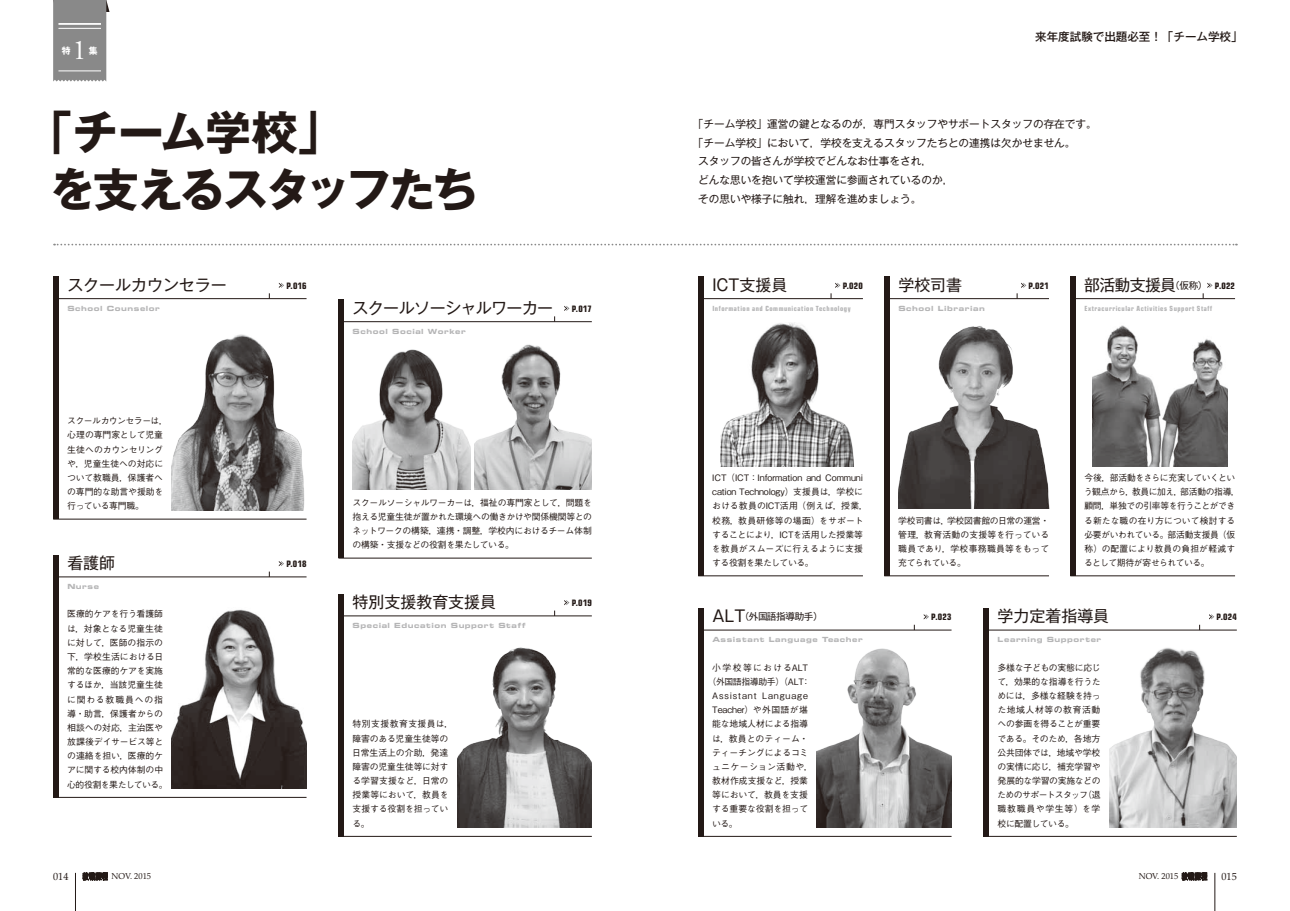
<style>
.page{position:relative;width:1290px;height:911px;background:#fff}
.page>*{position:absolute;margin:0;border:0;box-sizing:border-box;transform-origin:0 0}
.t1{font:700 46.12px/56.8px "Gothic MB101 Pro";letter-spacing:-.065em;color:#231916}
.t2{font:28.38px "Adobe Garamond Pro";color:#fff}
.t3{font:16px "Gothic MB101 Pro";color:#231916}
.t4{font:16px "Gothic MB101 Pro";letter-spacing:-.035em;color:#231916}
.t5{font:500 11.5px "Gothic MB101 Pro";color:#231916}
.t6{font:10.62px "Gothic MB101 Pro";color:#231916}
.t7{font:10.12px "Palatino";color:#231916}
.t8{font:9.62px "Gothic MB101 Pro";letter-spacing:-.04em;color:#231916}
.t9{font:500 8.88px/14.1px "Gothic BBB Pro";letter-spacing:-.015em;color:#231916}
.t10{font:700 condensed 8.88px "Eurostile";letter-spacing:.02em;color:#231916}
.t11{font:500 8.88px "Gothic BBB Pro";letter-spacing:.1em;color:#231916}
.t12{font:500 8.88px "Gothic BBB Pro";letter-spacing:-.04em;color:#231916}
.t13{font:500 8.88px "Gothic BBB Pro";letter-spacing:.13em;color:#231916}
.t14{font:500 8.88px "Gothic BBB Pro";letter-spacing:.05em;color:#231916}
.t15{font:700 8.88px "Gothic MB101 Pro";color:#fff}
.t16{font:8.38px "Palatino";color:#231916}
.t17{font:7.12px "Eurostile Bold Extended Two";letter-spacing:.08em;color:#b5b5b6}
.t18{font:700 condensed 7.12px "Eurostile";letter-spacing:.075em;color:#b5b5b6}
.s1{font-size:16px}
</style>
<div class="page">
<div style="left:53px;top:555px;width:5px;height:242px;background:#231916"></div>
<hr style="left:53px;top:576px;width:253px;height:1px;background:#231916">
<hr style="left:53px;top:797px;width:253px;height:1px;background:#231916">
<div style="left:338px;top:594px;width:6px;height:242px;background:#231916"></div>
<hr style="left:338px;top:615px;width:254px;height:1px;background:#231916">
<hr style="left:338px;top:836px;width:254px;height:1px;background:#231916">
<div style="left:983px;top:608px;width:6px;height:228px;background:#231916"></div>
<hr style="left:983px;top:630px;width:254px;height:1px;background:#231916">
<hr style="left:983px;top:836px;width:254px;height:1px;background:#231916">
<div style="left:698px;top:608px;width:5px;height:228px;background:#231916"></div>
<hr style="left:698px;top:630px;width:253px;height:1px;background:#231916">
<hr style="left:698px;top:836px;width:253px;height:1px;background:#231916">
<div style="left:53px;top:276px;width:5px;height:243px;background:#231916"></div>
<hr style="left:53px;top:298px;width:253px;height:1px;background:#231916">
<hr style="left:53px;top:519px;width:253px;height:1px;background:#231916">
<div style="left:698px;top:276px;width:5px;height:300px;background:#231916"></div>
<hr style="left:698px;top:298px;width:165px;height:1px;background:#231916">
<hr style="left:698px;top:575px;width:165px;height:1px;background:#231916">
<div style="left:884px;top:276px;width:5px;height:300px;background:#231916"></div>
<hr style="left:884px;top:298px;width:165px;height:1px;background:#231916">
<hr style="left:884px;top:575px;width:165px;height:1px;background:#231916">
<div style="left:1070px;top:276px;width:5px;height:300px;background:#231916"></div>
<hr style="left:1070px;top:298px;width:165px;height:1px;background:#231916">
<hr style="left:1070px;top:575px;width:165px;height:1px;background:#231916">
<div style="left:338px;top:299px;width:6px;height:259px;background:#231916"></div>
<hr style="left:338px;top:321px;width:254px;height:1px;background:#231916">
<hr style="left:338px;top:558px;width:254px;height:1px;background:#231916">
<svg style="left:54px;top:244px;width:1183px;height:1px"></svg>
<svg style="left:83px;top:872px;width:25px;height:8px"></svg>
<svg style="left:1182px;top:872px;width:25px;height:8px"></svg>
<hr style="left:75px;top:873px;width:1px;height:38px;background:#231916">
<hr style="left:1214px;top:873px;width:1px;height:38px;background:#231916">
<svg style="left:279px;top:561px;width:5px;height:5px"></svg>
<svg style="left:564px;top:600px;width:5px;height:5px"></svg>
<svg style="left:1209px;top:614px;width:5px;height:5px"></svg>
<svg style="left:924px;top:614px;width:5px;height:5px"></svg>
<svg style="left:279px;top:283px;width:5px;height:5px"></svg>
<svg style="left:831px;top:283px;width:9px;height:16px"></svg>
<svg style="left:1017px;top:283px;width:9px;height:16px"></svg>
<svg style="left:1203px;top:283px;width:9px;height:16px"></svg>
<svg style="left:564px;top:306px;width:5px;height:5px"></svg>
<img style="left:172px;top:609px;width:134px;height:179px">
<img style="left:457px;top:647px;width:135px;height:180px">
<img style="left:1109px;top:648px;width:128px;height:179px">
<img style="left:817px;top:648px;width:134px;height:179px">
<img style="left:172px;top:334px;width:133px;height:176px">
<img style="left:720px;top:322px;width:134px;height:144px">
<img style="left:898px;top:326px;width:151px;height:182px">
<img style="left:1092px;top:325px;width:135px;height:141px">
<img style="left:474px;top:344px;width:118px;height:145px">
<img style="left:353px;top:349px;width:117px;height:140px">
<svg style="left:53px;top:0;width:57px;height:81px;background:#919191"></svg>
<hr style="left:58px;top:71px;width:43px;height:1px;background:#fff">
<hr style="left:58px;top:28px;width:43px;height:1px;background:#fff">
<hr style="left:58px;top:23px;width:43px;height:2px;background:#fff">
<h2 class="t2" style="left:73px;top:33px;width:16px">1</h2>
<p class="t15" style="left:62px;top:43px;width:10px">特</p>
<p class="t15" style="left:89px;top:43px;width:10px">集</p>
<p class="t5" style="left:1035px;top:27px;width:209px">来年度試験で出題必至！「チーム学校」</p>
<h1 class="t1" style="left:50px;top:99px;width:430px;text-indent:-23px">「チーム学校」<br>を支えるスタッフたち</h1>
<p class="t6" style="left:693px;top:115px;width:405px">「チーム学校」運営の鍵となるのが，専門スタッフやサポートスタッフの存在です。</p>
<p class="t6" style="left:693px;top:134px;width:384px">「チーム学校」において，学校を支えるスタッフたちとの連携は欠かせません。</p>
<p class="t6" style="left:698px;top:152px;width:235px">スタッフの皆さんが学校でどんなお仕事をされ，</p>
<p class="t6" style="left:698px;top:171px;width:257px">どんな思いを抱いて学校運営に参画されているのか，</p>
<p class="t6" style="left:698px;top:190px;width:225px">その思いや様子に触れ，理解を進めましょう。</p>
<h3 class="t3" style="left:67px;top:271px;width:161px">スクールカウンセラー</h3>
<p class="t10" style="left:286px;top:280px;width:22px">P.016</p>
<p class="t17" style="left:67px;top:303px;width:94px">School Counselor</p>
<p class="t9" style="left:67px;top:413px;width:102px">スクールカウンセラーは，心理の専門家として児童生徒へのカウンセリングや，児童生徒への対応について教職員，保護者への専門的な助言や援助を行っている専門職。</p>
<h3 class="t3" style="left:67px;top:550px;width:49px">看護師</h3>
<p class="t10" style="left:286px;top:558px;width:22px">P.018</p>
<p class="t9" style="left:67px;top:606px;width:102px">医療的ケアを行う看護師は，対象となる児童生徒に対して，医師の指示の下，学校生活における日常的な医療的ケアを実施するほか，当該児童生徒に関わる教職員への指導・助言，保護者からの相談への対応，主治医や放課後デイサービス等との連絡を担い，医療的ケアに関する校内体制の中心的役割を果たしている。</p>
<p class="t17" style="left:67px;top:581px;width:33px">Nurse</p>
<h3 class="t4" style="left:352px;top:295px;width:202px">スクールソーシャルワーカー</h3>
<p class="t10" style="left:572px;top:303px;width:22px">P.017</p>
<p class="t17" style="left:353px;top:326px;width:115px">School Social Worker</p>
<p class="t9" style="left:352px;top:494px;width:241px;text-align:justify">スクールソーシャルワーカーは，福祉の専門家として，問題を抱える児童生徒が置かれた環境への働きかけや関係機関等とのネットワークの構築，連携・調整，学校内におけるチーム体制の構築・支援などの役割を果たしている。</p>
<h3 class="t3" style="left:353px;top:589px;width:145px">特別支援教育支援員</h3>
<p class="t10" style="left:572px;top:597px;width:22px">P.019</p>
<p class="t17" style="left:353px;top:620px;width:174px">Special Education Support Staff</p>
<p class="t9" style="left:352px;top:716px;width:103px">特別支援教育支援員は，障害のある児童生徒等の日常生活上の介助，発達障害の児童生徒等に対する学習支援など，日常の授業等において，教員を支援する役割を担っている。</p>
<h3 class="t3" style="left:712px;top:271px;width:76px">ICT支援員</h3>
<p class="t10" style="left:843px;top:280px;width:22px">P.020</p>
<p class="t18" style="left:712px;top:304px;width:140px">Information and Communication Technology</p>
<h3 class="t3" style="left:898px;top:271px;width:65px">学校司書</h3>
<p class="t10" style="left:1028px;top:280px;width:22px">P.021</p>
<p class="t17" style="left:898px;top:303px;width:88px">School Librarian</p>
<h3 class="t3" style="left:1084px;top:271px;width:152px">部活動支援員<sup>（仮称）</sup> <sup>P.022</sup></h3>
<p class="t18" style="left:1084px;top:304px;width:129px">Extracurricular Activities Support Staff</p>
<p class="t9" style="left:712px;top:469px;width:157px">ICT（ICT：Information and Communi cation Technology）支援員は，学校における教員のICT活用（例えば，授業，校務，教員研修等の場面）をサポートすることにより，ICTを活用した授業等を教員がスムーズに行えるように支援する役割を果たしている。</p>
<p class="t9" style="left:898px;top:512px;width:153px;text-align:justify">学校司書は，学校図書館の日常の運営・管理，教育活動の支援等を行っている職員であり，学校事務職員等をもって充てられている。</p>
<p class="t9" style="left:1084px;top:469px;width:158px">今後，部活動をさらに充実していくという観点から，教員に加え，部活動の指導，顧問，単独での引率等を行うことができる新たな職の在り方について検討する必要がいわれている。部活動支援員（仮称）の配置により教員の負担が軽減するとして期待が寄せられている。</p>
<p class="t8" style="left:712px;top:608px;width:112px"><span class="s1">ALT</span>（外国語指導助手）</p>
<p class="t10" style="left:931px;top:611px;width:22px">P.023</p>
<p class="t17" style="left:712px;top:635px;width:152px">Assistant Language Teacher</p>
<p class="t13" style="left:712px;top:660px;width:97px">小学校等におけるALT</p>
<p class="t12" style="left:707px;top:674px;width:104px">（外国語指導助手）（ALT：</p>
<p class="t11" style="left:712px;top:688px;width:97px">Assistant Language</p>
<p class="t9" style="left:712px;top:701px;width:97px">Teacher）や外国語が堪</p>
<p class="t9" style="left:712px;top:716px;width:97px">能な地域人材による指導</p>
<p class="t9" style="left:712px;top:730px;width:98px">は，教員とのティーム・</p>
<p class="t9" style="left:712px;top:744px;width:98px">ティーチングによるコミ</p>
<p class="t14" style="left:712px;top:759px;width:102px">ュニケーション活動や，</p>
<p class="t9" style="left:712px;top:772px;width:97px">教材作成支援など，授業</p>
<p class="t9" style="left:712px;top:786px;width:97px">等において，教員を支援</p>
<p class="t9" style="left:712px;top:801px;width:98px">する重要な役割を担って</p>
<p class="t9" style="left:712px;top:815px;width:27px">いる。</p>
<h3 class="t3" style="left:997px;top:603px;width:113px">学力定着指導員</h3>
<p class="t10" style="left:1216px;top:611px;width:22px">P.024</p>
<p class="t9" style="left:997px;top:659px;width:105px;text-align:justify">多様な子どもの実態に応じて，効果的な指導を行うためには，多様な経験を持った地域人材等の教育活動への参画を得ることが重要である。そのため，各地方公共団体では，地域や学校の実情に応じ，補充学習や発展的な学習の実施などのためのサポートスタッフ（退職教職員や学生等）を学校に配置している。</p>
<p class="t17" style="left:997px;top:635px;width:105px">Learning Supporter</p>
<p class="t7" style="left:53px;top:868px;width:17px">014</p>
<p class="t16" style="left:111px;top:869px;width:41px">NOV. 2015</p>
<p class="t16" style="left:1139px;top:869px;width:41px">NOV. 2015</p>
<p class="t7" style="left:1221px;top:868px;width:17px">015</p>
</div>
